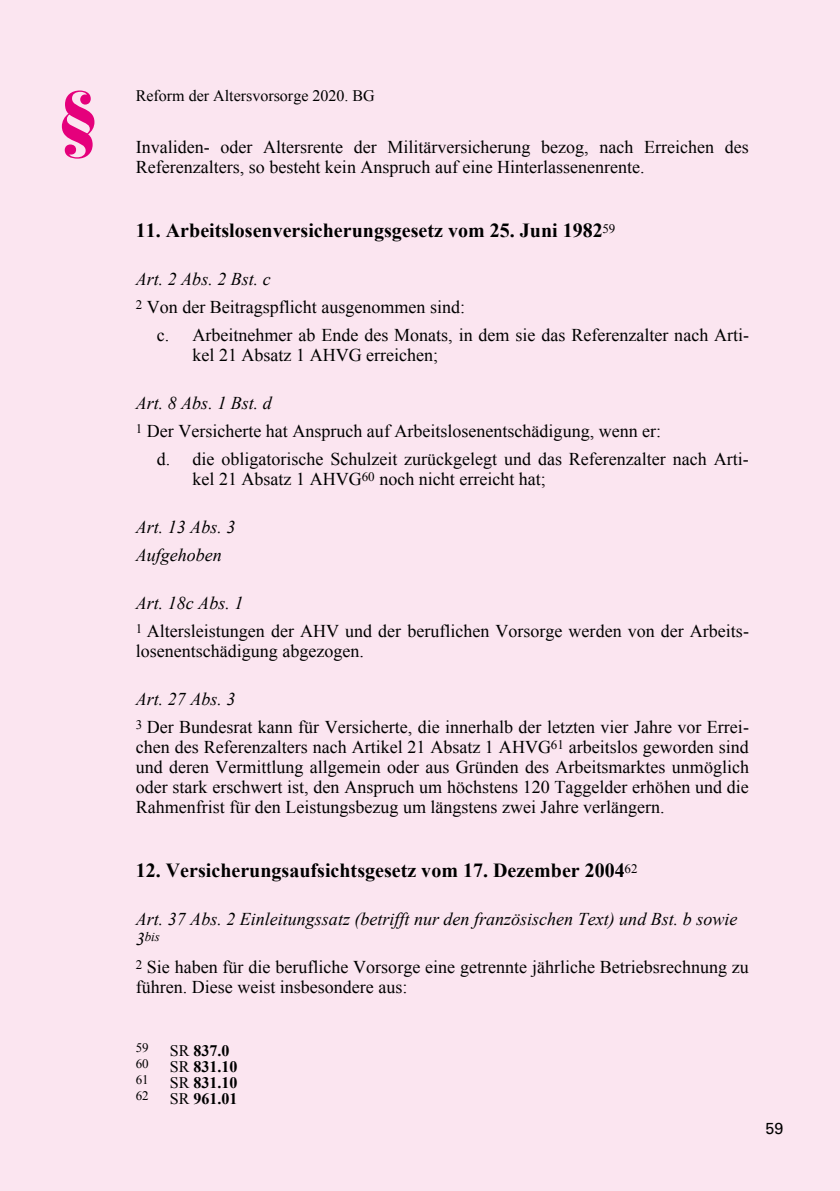
<style>
.page{position:relative;width:840px;height:1191px;background:#fff}
.page>*{position:absolute;margin:0;border:0;box-sizing:border-box;transform-origin:0 0}
.t1{font:900 70px "Bauer Bodoni";color:#e5007c}
.t2{font:700 20px "Times New Roman";color:#000}
.t3{font:18px/20px "Times New Roman";color:#000}
.t4{font:italic 18px/28px "Times New Roman";color:#000}
.t5{font:700 16px "Times New Roman";color:#000}
.t6{font:16px "Times New Roman";color:#000}
.t7{font:16px "Univers";color:#000}
.t8{font:13px "Times New Roman";color:#000}
.t9{font:italic 13px "Times New Roman";color:#000}
.s1{font-style:italic}
.s2{font-size:18px}
.s3{font-weight:400}
</style>
<div class="page">
<div style="left:0;top:0;width:839px;height:1191px;background:#fbe5f0"></div>
<h1 class="t1" style="left:57px;top:74px;width:44px">§</h1>
<p class="t6" style="left:136px;top:85px;width:240px">Reform der Altersvorsorge 2020. BG</p>
<p class="t3" style="left:136px;top:137px;width:614px">Invaliden- oder Altersrente der Militärversicherung bezog, nach Erreichen des<br>Referenzalters, so besteht kein Anspruch auf eine Hinterlassenenrente.</p>
<p class="t2" style="left:136px;top:216px;width:481px">11. Arbeitslosenversicherungsgesetz vom 25. Juni 1982<sup>59</sup></p>
<p class="t4" style="left:136px;top:264px;width:136px">Art. 2 Abs. 2 Bst. c</p>
<p class="t3" style="left:136px;top:297px;width:331px"><sup>2</sup> Von der Beitragspflicht ausgenommen sind:</p>
<p class="t3" style="left:157px;top:325px;width:593px">c. Arbeitnehmer ab Ende des Monats, in dem sie das Referenzalter nach Arti-</p>
<p class="t3" style="left:192px;top:345px;width:247px">kel 21 Absatz 1 AHVG erreichen;</p>
<p class="t4" style="left:136px;top:389px;width:138px">Art. 8 Abs. 1 Bst. d</p>
<p class="t3" style="left:136px;top:421px;width:526px"><sup>1</sup> Der Versicherte hat Anspruch auf Arbeitslosenentschädigung, wenn er:</p>
<p class="t3" style="left:157px;top:449px;width:593px">d. die obligatorische Schulzeit zurückgelegt und das Referenzalter nach Arti-</p>
<p class="t3" style="left:192px;top:469px;width:355px">kel 21 Absatz 1 AHVG<sup>60</sup> noch nicht erreicht hat;</p>
<p class="t4" style="left:136px;top:512px;width:101px">Art. 13 Abs. 3<br>Aufgehoben</p>
<p class="t3" style="left:136px;top:589px;width:614px;line-height:28px"><span class="s1">Art. 18c Abs. 1<br></span><sup>1</sup> Altersleistungen der AHV und der beruflichen Vorsorge werden von der Arbeits-</p>
<p class="t3" style="left:136px;top:641px;width:229px">losenentschädigung abgezogen.</p>
<p class="t3" style="left:136px;top:685px;width:614px;line-height:28px"><span class="s1">Art. 27 Abs. 3<br></span><sup>3</sup> Der Bundesrat kann für Versicherte, die innerhalb der letzten vier Jahre vor Errei-</p>
<p class="t3" style="left:136px;top:737px;width:614px;text-align:justify">chen des Referenzalters nach Artikel 21 Absatz 1 AHVG<sup>61</sup> arbeitslos geworden sind und deren Vermittlung allgemein oder aus Gründen des Arbeitsmarktes unmöglich oder stark erschwert ist, den Anspruch um höchstens 120 Taggelder erhöhen und die Rahmenfrist für den Leistungsbezug um längstens zwei Jahre verlängern.</p>
<p class="t2" style="left:136px;top:856px;width:503px">12. Versicherungsaufsichtsgesetz vom 17. Dezember 2004<sup>62</sup></p>
<p class="t4" style="left:136px;top:904px;width:603px">Art. 37 Abs. 2 Einleitungssatz (betrifft nur den französischen Text) und Bst. b sowie</p>
<p class="t9" style="left:136px;top:928px;width:26px"><span class="s2">3</span>bis</p>
<p class="t3" style="left:136px;top:957px;width:614px"><sup>2</sup> Sie haben für die berufliche Vorsorge eine getrennte jährliche Betriebsrechnung zu führen. Diese weist insbesondere aus:</p>
<p class="t8" style="left:136px;top:1039px;width:15px">59</p>
<p class="t5" style="left:170px;top:1039px;width:61px"><span class="s3">SR</span> 837.0</p>
<p class="t8" style="left:136px;top:1055px;width:15px">60</p>
<p class="t5" style="left:170px;top:1055px;width:69px"><span class="s3">SR</span> 831.10</p>
<p class="t8" style="left:136px;top:1071px;width:15px">61</p>
<p class="t5" style="left:170px;top:1071px;width:69px"><span class="s3">SR</span> 831.10</p>
<p class="t8" style="left:136px;top:1087px;width:15px">62</p>
<p class="t5" style="left:170px;top:1087px;width:69px"><span class="s3">SR</span> 961.01</p>
<p class="t7" style="left:765px;top:1119px;width:19px">59</p>
</div>
